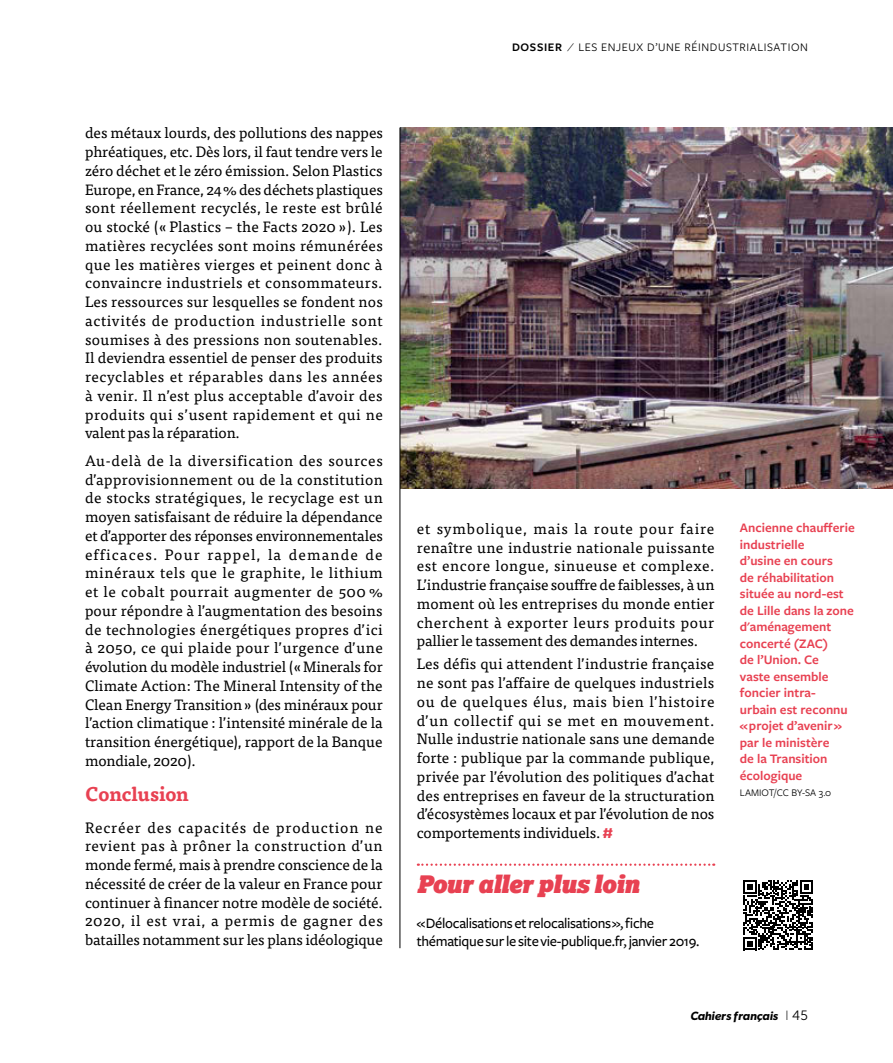
<style>
.page{position:relative;width:893px;height:1063px;background:#fff}
.page>*{position:absolute;margin:0;border:0;box-sizing:border-box;transform-origin:0 0}
.Biblio_titre_dossier{font:italic 24px "Lexia Advertising";letter-spacing:-.01em;color:#e84152}
.Titre_1{font:700 19.5px "Tisa Pro";letter-spacing:-.01em;color:#e84152}
.t1{font:15px/18.8px "Tisa Pro";letter-spacing:-.01em;color:#000;text-align:justify}
.Biblio_texte{font:500 15px/18px "Freight Sans Pro";letter-spacing:-.02em;color:#000}
.Photo_Legende{font:600 13.5px/16.5px "Freight Sans Pro";color:#e84152}
.t2{font:12px "Freight Sans Pro";letter-spacing:.05em;color:#000}
.t3{font:italic 600 12px "Gibson";color:#000}
.Photo_copyright{font:10.5px "Freight Sans Pro";color:#000}
.s1{font-weight:600}
.s2{font-weight:700;font-size:18px;color:#e84152}
.s3{font-family:"Freight Sans Pro";font-weight:300;font-style:normal;font-size:15px}
.s4{font-family:"Museo Sans 300";font-weight:400;font-style:normal;font-size:13.5px}
</style>
<div class="page">
<svg style="left:418px;top:864px;width:296px;height:2px"></svg>
<img style="left:401px;top:128px;width:492px;height:361px">
<svg style="left:743px;top:880px;width:70px;height:70px"></svg>
<hr style="left:400px;top:128px;width:1px;height:820px;background:#000">
<p class="t1" style="left:85px;top:123px;width:299px">des métaux lourds, des pollutions des nappes phréatiques, etc. Dès lors, il faut tendre vers le zéro déchet et le zéro émission. Selon Plastics Europe, en France, 24% des déchets plastiques sont réellement recyclés, le reste est brûlé ou stocké (« Plastics – the Facts 2020 »). Les matières recyclées sont moins rémunérées que les matières vierges et peinent donc à convaincre industriels et consommateurs.<br>Les ressources sur lesquelles se fondent nos activités de production industrielle sont soumises à des pressions non soutenables.<br>Il deviendra essentiel de penser des produits recyclables et réparables dans les années à venir. Il n’est plus acceptable d’avoir des produits qui s’usent rapidement et qui ne valent pas la réparation.</p>
<p class="t1" style="left:85px;top:450px;width:299px">Au-delà de la diversification des sources d’approvisionnement ou de la constitution de stocks stratégiques, le recyclage est un moyen satisfaisant de réduire la dépendance et d’apporter des réponses environnementales efficaces. Pour rappel, la demande de minéraux tels que le graphite, le lithium et le cobalt pourrait augmenter de 500 % pour répondre à l’augmentation des besoins de technologies énergétiques propres d’ici à 2050, ce qui plaide pour l’urgence d’une évolution du modèle industriel («Minerals for Climate Action: The Mineral Intensity of the Clean Energy Transition» (des minéraux pour l’action climatique : l’intensité minérale de la transition énergétique), rapport de la Banque mondiale, 2020).</p>
<p class="Titre_1" style="left:85px;top:778px;width:105px">Conclusion</p>
<p class="t1" style="left:85px;top:817px;width:299px">Recréer des capacités de production ne revient pas à prôner la construction d’un monde fermé, mais à prendre conscience de la nécessité de créer de la valeur en France pour continuer à financer notre modèle de société.<br>2020, il est vrai, a permis de gagner des batailles notamment sur les plans idéologique</p>
<p class="t2" style="left:512px;top:39px;width:297px"><span class="s1">DOSSIER</span> ⁄ LES ENJEUX D’UNE RÉI NDUSTRIALISATION</p>
<p class="t1" style="left:417px;top:518px;width:299px">et symbolique, mais la route pour faire renaître une industrie nationale puissante est encore longue, sinueuse et complexe.<br>L’industrie française souffre de faiblesses, à un moment où les entreprises du monde entier cherchent à exporter leurs produits pour pallier le tassement des demandes internes.</p>
<p class="t1" style="left:417px;top:654px;width:299px">Les défis qui attendent l’industrie française ne sont pas l’affaire de quelques industriels ou de quelques élus, mais bien l’histoire d’un collectif qui se met en mouvement.<br>Nulle industrie nationale sans une demande forte : publique par la commande publique, privée par l’évolution des politiques d’achat des entreprises en faveur de la structuration d’écosystèmes locaux et par l’évolution de nos comportements individuels. <span class="s2">#</span></p>
<p class="Biblio_titre_dossier" style="left:417px;top:869px;width:224px">Pour aller plus loin</p>
<p class="Biblio_texte" style="left:417px;top:914px;width:284px">« Délocalisations et relocalisations », fiche thématique sur le site vie-publique.fr, janvier 2019.</p>
<p class="Photo_Legende" style="left:740px;top:519px;width:116px">Ancienne chaufferie industrielle<br>d’usine en cours<br>de réhabilitation située au nord-est de Lille dans la zone d'aménagement concerté (ZAC)<br>de l’Union. Ce<br>vaste ensemble foncier intra&shy;urbain est reconnu « projet d’avenir » par le ministère<br>de la Transition écologique</p>
<p class="Photo_copyright" style="left:740px;top:786px;width:93px">LAMIOT/CC BY-SA 3.0</p>
<p class="t3" style="left:690px;top:1009px;width:119px">Cahiers français <span class="s3">I</span> <span class="s4">45</span></p>
</div>
